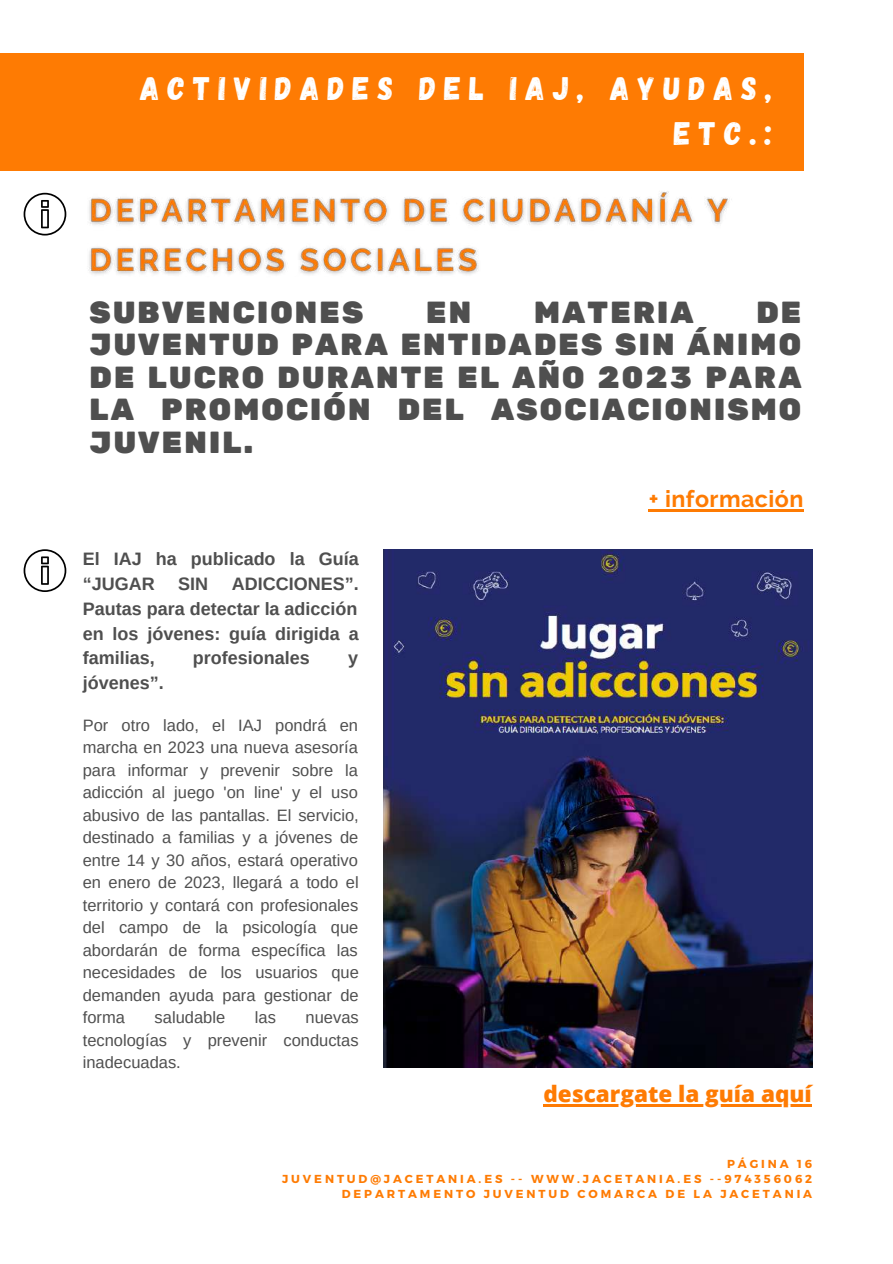
<style>
.page{position:relative;width:893px;height:1264px;background:#fff}
.page>*{position:absolute;margin:0;border:0;box-sizing:border-box;transform-origin:0 0}
.t1{font:32.55px/45px "Gagalin";letter-spacing:.25em;color:#fff;text-align:right}
.t2{font:30.45px/32.5px "Rubik One";letter-spacing:.05em;color:#4f4f4f;text-align:justify}
.t3{font:700 23.25px "Raleway";letter-spacing:.02em;color:#fe7b03}
.t4{font:800 22.5px "Open Sans";color:#fe7b03}
.t5{font:700 18px/24.8px "Arimo";color:#4f4f4f}
.t6{font:16.5px/22.5px "Arimo";color:#4f4f4f;text-align:justify}
.t7{font:700 11.55px/15.5px "Montserrat";letter-spacing:.25em;color:#fe7b03;text-align:right}
</style>
<div class="page">
<div style="left:0;top:53px;width:803px;height:118px;background:#fe7b03"></div>
<img style="left:383px;top:549px;width:429px;height:518px">
<hr style="left:648px;top:509px;width:155px;height:2px;background:#fe7b03">
<img style="left:88px;top:191px;width:644px;height:84px">
<hr style="left:543px;top:1104px;width:269px;height:2px;background:#fe7b03">
<svg style="left:24px;top:549px;width:42px;height:43px"></svg>
<svg style="left:24px;top:193px;width:42px;height:42px"></svg>
<h1 class="t1" style="left:140px;top:64px;width:633px">ACTIVIDADES DEL IAJ, AYUDAS,<br>ETC.:</h1>
<h2 class="t2" style="left:89px;top:297px;width:276px">SUBVENCIONES</h2>
<h2 class="t2" style="left:426px;top:297px;width:47px">EN</h2>
<h2 class="t2" style="left:533px;top:297px;width:162px">MATERIA</h2>
<h2 class="t2" style="left:89px;top:297px;width:714px;text-indent:666px">DE JUVENTUD PARA ENTIDADES SIN ÁNIMO DE LUCRO DURANTE EL AÑO 2023 PARA LA PROMOCIÓN DEL ASOCIACIONISMO JUVENIL.</h2>
<h3 class="t3" style="left:648px;top:485px;width:156px">+ información</h3>
<p class="t5" style="left:83px;top:547px;width:277px">El IAJ ha publicado la Guía “JUGAR</p>
<p class="t5" style="left:83px;top:571px;width:277px;text-align:justify;text-indent:149px">ADICCIONES”.<br>Pautas para detectar la adicción en los jóvenes: guía dirigida a familias,</p>
<p class="t5" style="left:178px;top:571px;width:31px">SIN</p>
<p class="t5" style="left:193px;top:645px;width:118px">profesionales</p>
<p class="t5" style="left:348px;top:645px;width:11px">y</p>
<p class="t5" style="left:83px;top:670px;width:82px">jóvenes”.</p>
<p class="t6" style="left:83px;top:713px;width:277px">Por otro lado, el IAJ pondrá en marcha en 2023 una nueva asesoría para informar y prevenir sobre la adicción al juego 'on line' y el uso abusivo de las pantallas. El servicio, destinado a familias y a jóvenes de entre 14 y 30 años, estará operativo en enero de 2023, llegará a todo el territorio y contará con profesionales del campo de la psicología que abordarán de forma específica las necesidades de los usuarios que demanden ayuda para gestionar de forma</p>
<p class="t6" style="left:155px;top:1006px;width:72px">saludable</p>
<p class="t6" style="left:255px;top:1006px;width:23px">las</p>
<p class="t6" style="left:83px;top:1006px;width:277px;text-indent:223px">nuevas tecnologías y prevenir conductas inadecuadas.</p>
<h3 class="t4" style="left:543px;top:1078px;width:270px">descargate la guía aquí</h3>
<p class="t7" style="left:282px;top:1155px;width:531px">PÁGINA 16<br>JUVENTUD@JACETANIA.ES -- WWW.JACETANIA.ES --974356062<br>DEPARTAMENTO JUVENTUD COMARCA DE LA JACETANIA</p>
</div>
